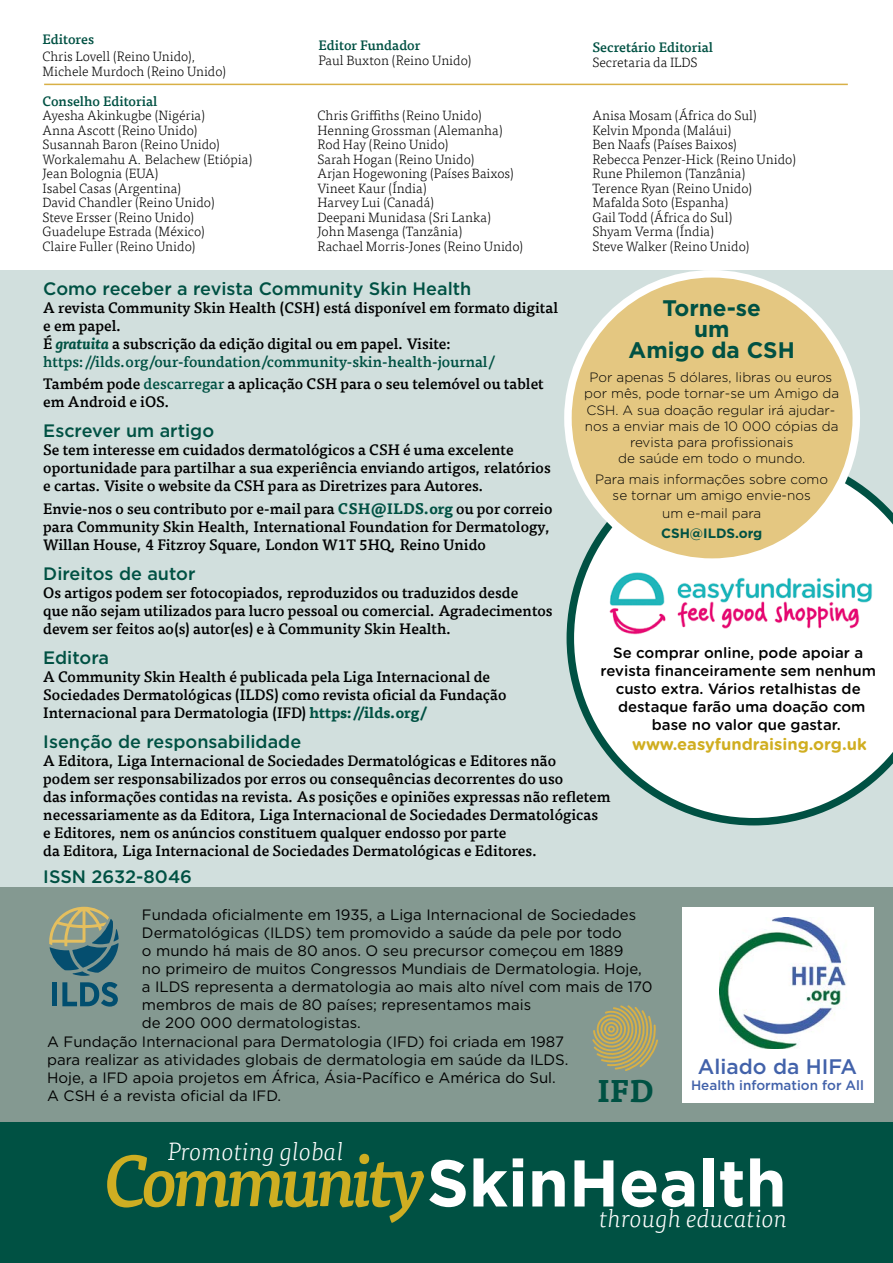
<style>
.page{position:relative;width:893px;height:1263px;background:#fff}
.page>*{position:absolute;margin:0;border:0;box-sizing:border-box;transform-origin:0 0}
.t1{font:700 65.85px "Gotham";color:#fff}
.t2{font:700 31.05px "Tisa Offc";color:#005143}
.t3{font:italic 300 25.05px "Tisa Offc";color:#fff}
.t4{font:700 22.5px/21px "Gotham";color:#005143;text-align:center}
.t5{font:500 21px "Gotham";color:#4262aa}
.t6{font:500 18px "Gotham";color:#005143}
.t7{font:700 16.5px "Gotham Rounded";color:#d0ae21}
.t8{font:500 15px/18px "Tisa Offc";color:#000}
.t9{font:15px/18px "Gotham";color:#000}
.t10{font:500 15px "Gotham Rounded";color:#000}
.t11{font:300 13.5px/15px "Tisa Offc";color:#000}
.t12{font:300 13.5px/16.2px "Gotham";color:#000;text-align:center}
.t13{font:500 13.5px "Tisa Offc";color:#005143}
.t14{font:500 13.5px "Gotham";color:#4262aa}
.t15{font:700 13.5px "Gotham";color:#005143}
.s1{font-weight:700;font-style:italic;color:#005143}
.s2{color:#005143}
.s3{font-weight:700;color:#005143}
.s4{font-family:"Tisa Offc";font-weight:500;font-style:italic;font-size:71.1px;color:#ceae22}
</style>
<div class="page">
<div style="left:0;top:1095px;width:893px;height:168px;background:#005143"></div>
<div style="left:0;top:270px;width:893px;height:617px;background:#d1dfdd"></div>
<div style="left:0;top:887px;width:893px;height:234px;background:#849991"></div>
<hr style="left:44px;top:84px;width:804px;height:1px;background:#d8b046">
<svg style="left:567px;top:454px;width:326px;height:371px"></svg>
<img style="left:595px;top:560px;width:290px;height:78px">
<div style="left:568px;top:274px;width:288px;height:288px;background:#e4c781;border-radius:50%"></div>
<div style="left:564px;top:270px;width:296px;height:296px;border:8px solid #fff;border-radius:50%"></div>
<svg style="left:592px;top:1005px;width:66px;height:66px"></svg>
<svg style="left:49px;top:907px;width:70px;height:69px"></svg>
<div style="left:52px;top:982px;width:5px;height:24px;background:#014e6f"></div>
<svg style="left:62px;top:982px;width:56px;height:24px"></svg>
<div style="left:682px;top:907px;width:191px;height:195px;background:#fff"></div>
<img style="left:720px;top:917px;width:126px;height:131px">
<p class="t13" style="left:43px;top:31px;width:53px">Editores</p>
<p class="t11" style="left:43px;top:49px;width:185px">Chris Lovell (Reino Unido),<br>Michele Murdoch (Reino Unido)</p>
<p class="t13" style="left:43px;top:93px;width:116px">Conselho Editorial</p>
<p class="t11" style="left:43px;top:108px;width:164px">Ayesha Akinkugbe (Nigéria)</p>
<p class="t11" style="left:43px;top:123px;width:157px">Anna Ascott (Reino Unido)</p>
<p class="t11" style="left:43px;top:137px;width:179px">Susannah Baron (Reino Unido)</p>
<p class="t11" style="left:43px;top:152px;width:211px">Workalemahu A. Belachew (Etiópia)</p>
<p class="t11" style="left:43px;top:167px;width:118px">Jean Bolognia (EUA)</p>
<p class="t11" style="left:43px;top:181px;width:140px">Isabel Casas (Argentina)</p>
<p class="t11" style="left:43px;top:196px;width:174px">David Chandler (Reino Unido)</p>
<p class="t11" style="left:43px;top:210px;width:153px">Steve Ersser (Reino Unido)</p>
<p class="t11" style="left:43px;top:225px;width:164px">Guadelupe Estrada (México)</p>
<p class="t11" style="left:43px;top:239px;width:155px">Claire Fuller (Reino Unido)</p>
<p class="t13" style="left:318px;top:38px;width:104px">Editor Fundador</p>
<p class="t11" style="left:318px;top:54px;width:155px">Paul Buxton (Reino Unido)</p>
<p class="t11" style="left:317px;top:108px;width:166px">Chris Griffiths (Reino Unido)</p>
<p class="t11" style="left:317px;top:123px;width:187px">Henning Grossman (Alemanha)</p>
<p class="t11" style="left:317px;top:137px;width:133px">Rod Hay (Reino Unido)</p>
<p class="t11" style="left:317px;top:152px;width:159px">Sarah Hogan (Reino Unido)</p>
<p class="t11" style="left:317px;top:167px;width:198px">Arjan Hogewoning (Países Baixos)</p>
<p class="t11" style="left:317px;top:181px;width:111px">Vineet Kaur (Índia)</p>
<p class="t11" style="left:317px;top:196px;width:118px">Harvey Lui (Canadá)</p>
<p class="t11" style="left:317px;top:210px;width:175px">Deepani Munidasa (Sri Lanka)</p>
<p class="t11" style="left:317px;top:225px;width:146px">John Masenga (Tanzânia)</p>
<p class="t11" style="left:317px;top:239px;width:207px">Rachael Morris-Jones (Reino Unido)</p>
<p class="t13" style="left:592px;top:40px;width:122px">Secretário Editorial</p>
<p class="t11" style="left:592px;top:56px;width:107px">Secretaria da ILDS</p>
<p class="t11" style="left:592px;top:108px;width:166px">Anisa Mosam (África do Sul)</p>
<p class="t11" style="left:592px;top:123px;width:141px">Kelvin Mponda (Maláui)</p>
<p class="t11" style="left:592px;top:137px;width:146px">Ben Naafs (Países Baixos)</p>
<p class="t11" style="left:592px;top:152px;width:205px">Rebecca Penzer-Hick (Reino Unido)</p>
<p class="t11" style="left:592px;top:167px;width:154px">Rune Philemon (Tanzânia)</p>
<p class="t11" style="left:592px;top:181px;width:161px">Terence Ryan (Reino Unido)</p>
<p class="t11" style="left:592px;top:196px;width:138px">Mafalda Soto (Espanha)</p>
<p class="t11" style="left:592px;top:210px;width:142px">Gail Todd (África do Sul)</p>
<p class="t11" style="left:592px;top:225px;width:123px">Shyam Verma (Índia)</p>
<p class="t11" style="left:592px;top:239px;width:159px">Steve Walker (Reino Unido)</p>
<p class="t6" style="left:43px;top:277px;width:430px">Como receber a revista Community Skin Health</p>
<p class="t8" style="left:43px;top:299px;width:516px">A revista Community Skin Health (CSH) está disponível em formato digital e em papel.<br>É <span class="s1">gratuita</span> a subscrição da edição digital ou em papel. Visite: <span class="s2">https://ilds.org/our-foundation/community-skin-health-journal/</span></p>
<p class="t8" style="left:43px;top:375px;width:502px">Também pode <span class="s2">descarregar</span> a aplicação CSH para o seu telemóvel ou tablet em Android e iOS.</p>
<p class="t6" style="left:43px;top:419px;width:172px">Escrever um artigo</p>
<p class="t8" style="left:43px;top:442px;width:509px">Se tem interesse em cuidados dermatológicos a CSH é uma excelente oportunidade para partilhar a sua experiência enviando artigos, relatórios e cartas. Visite o website da CSH para as Diretrizes para Autores.</p>
<p class="t8" style="left:43px;top:500px;width:511px;text-align:justify">Envie-nos o seu contributo por e-mail para <span class="s3">CSH@ILDS.org</span> ou por correio para Community Skin Health, International Foundation for Dermatology, Willan House, 4 Fitzroy Square, London W1T 5HQ, Reino Unido</p>
<p class="t6" style="left:43px;top:562px;width:154px">Direitos de autor</p>
<p class="t8" style="left:43px;top:584px;width:511px">Os artigos podem ser fotocopiados, reproduzidos ou traduzidos desde<br>que não sejam utilizados para lucro pessoal ou comercial. Agradecimentos devem ser feitos ao(s) autor(es) e à Community Skin Health.</p>
<p class="t6" style="left:43px;top:646px;width:67px">Editora</p>
<p class="t8" style="left:43px;top:668px;width:465px">A Community Skin Health é publicada pela Liga Internacional de<br>Sociedades Dermatológicas (ILDS) como revista oficial da Fundação<br>Internacional para Dermatologia (IFD) <span class="s3">https://ilds.org/</span></p>
<p class="t6" style="left:43px;top:730px;width:259px">Isenção de responsabilidade</p>
<p class="t8" style="left:43px;top:752px;width:569px">A Editora, Liga Internacional de Sociedades Dermatológicas e Editores não<br>podem ser responsabilizados por erros ou consequências decorrentes do uso<br>das informações contidas na revista. As posições e opiniões expressas não refletem necessariamente as da Editora, Liga Internacional de Sociedades Dermatológicas<br>e Editores, nem os anúncios constituem qualquer endosso por parte<br>da Editora, Liga Internacional de Sociedades Dermatológicas e Editores.</p>
<p class="t6" style="left:43px;top:865px;width:150px">ISSN 2632-8046</p>
<p class="t4" style="left:629px;top:297px;width:168px">Torne-se<br>um<br>Amigo da CSH</p>
<p class="t12" style="left:584px;top:369px;width:256px">Por apenas 5 dólares, libras ou euros por mês, pode tornar-se um Amigo da<br>CSH. A sua doação regular irá ajudar&shy;nos a enviar mais de 10 000 cópias da revista para profissionais<br>de saúde em todo o mundo.</p>
<p class="t12" style="left:595px;top:470px;width:234px">Para mais informações sobre como se tornar um amigo envie-nos</p>
<p class="t12" style="left:662px;top:505px;width:101px">um e-mail para</p>
<p class="t15" style="left:661px;top:525px;width:103px">CSH@ILDS.org</p>
<p class="t10" style="left:613px;top:642px;width:252px">Se comprar online, pode apoiar a</p>
<p class="t10" style="left:600px;top:660px;width:277px">revista financeiramente sem nenhum</p>
<p class="t10" style="left:616px;top:678px;width:246px">custo extra. Vários retalhistas de</p>
<p class="t10" style="left:618px;top:696px;width:249px">destaque farão uma doação com</p>
<p class="t10" style="left:652px;top:714px;width:190px">base no valor que gastar.</p>
<p class="t7" style="left:632px;top:732px;width:236px">www.easyfundraising.org.uk</p>
<p class="t9" style="left:142px;top:905px;width:512px">Fundada oficialmente em 1935, a Liga Internacional de Sociedades Dermatológicas (ILDS) tem promovido a saúde da pele por todo<br>o mundo há mais de 80 anos. O seu precursor começou em 1889<br>no primeiro de muitos Congressos Mundiais de Dermatologia. Hoje, a ILDS representa a dermatologia ao mais alto nível com mais de 170 membros de mais de 80 países; representamos mais<br>de 200 000 dermatologistas.</p>
<p class="t9" style="left:47px;top:1033px;width:523px">A Fundação Internacional para Dermatologia (IFD) foi criada em 1987 para realizar as atividades globais de dermatologia em saúde da ILDS.<br>Hoje, a IFD apoia projetos em África, Ásia-Pacífico e América do Sul.<br>A CSH é a revista oficial da IFD.</p>
<p class="t2" style="left:597px;top:1072px;width:58px">IFD</p>
<p class="t5" style="left:698px;top:1052px;width:161px">Aliado da HIFA</p>
<p class="t14" style="left:691px;top:1076px;width:174px">Health information for All</p>
<p class="t3" style="left:168px;top:1138px;width:178px">Promoting global</p>
<p class="t1" style="left:104px;top:1139px;width:684px"><span class="s4">Community</span>SkinHealth</p>
<p class="t3" style="left:599px;top:1205px;width:190px">through education</p>
</div>
